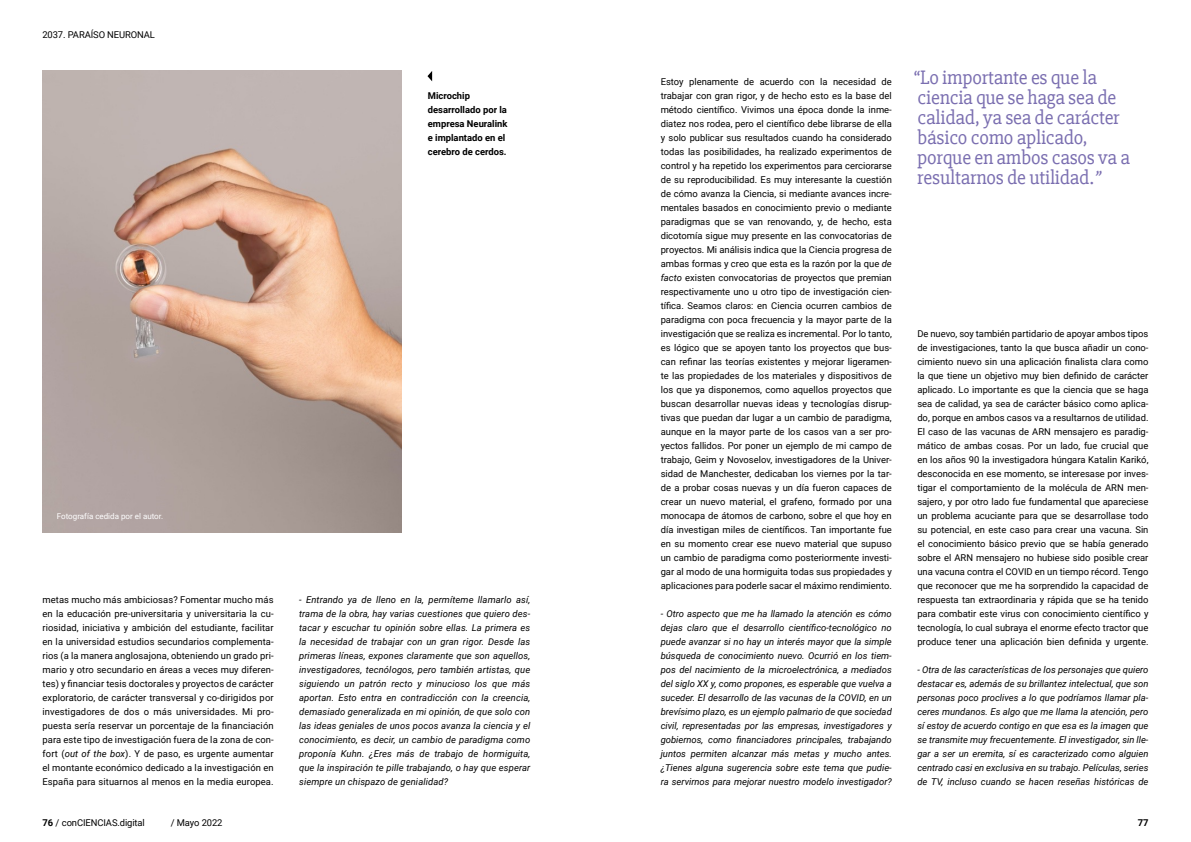
<style>
.page{position:relative;width:1191px;height:842px;background:#fff}
.page>*{position:absolute;margin:0;border:0;box-sizing:border-box;transform-origin:0 0}
.t1{font:20px/20px "Slabo 27 px";letter-spacing:-.01em;color:#7a6eb0}
.t2{font:9.4px/14px "Roboto";color:#000;text-align:justify}
.t3{font:italic 9.4px/14px "Roboto";color:#000;text-align:justify}
.t4{font:700 9.4px/14px "Roboto";color:#000}
.t5{font:8px "Roboto";color:#fff}
.s1{font-style:italic}
.s2{font-weight:700}
</style>
<div class="page">
<img style="left:43px;top:71px;width:359px;height:462px">
<svg style="left:427px;top:71px;width:5px;height:10px"></svg>
<p class="t2" style="left:42px;top:28px;width:114px">2037. PARAÍSO NEURONAL</p>
<p class="t5" style="left:57px;top:510px;width:108px">Fotografía cedida por el autor.</p>
<p class="t4" style="left:428px;top:88px;width:81px">Microchip desarrollado por la empresa Neuralink e implantado en el cerebro de cerdos.</p>
<p class="t2" style="left:43px;top:592px;width:233px">metas mucho más ambiciosas? Fomentar mucho más en la educación pre-universitaria y universitaria la cu&shy;riosidad, iniciativa y ambición del estudiante, facilitar en la universidad estudios secundarios complementa&shy;rios (a la manera anglosajona, obteniendo un grado pri&shy;mario y otro secundario en áreas a veces muy diferen&shy;tes) y financiar tesis doctorales y proyectos de carácter exploratorio, de carácter transversal y co-dirigidos por investigadores de dos o más universidades. Mi pro&shy;puesta sería reservar un porcentaje de la financiación para este tipo de investigación fuera de la zona de con&shy;fort (<span class="s1">out of the box</span>). Y de paso, es urgente aumentar el montante económico dedicado a la investigación en España para situarnos al menos en la media europea.</p>
<p class="t3" style="left:299px;top:592px;width:233px">- Entrando ya de lleno en la, permíteme llamarlo así, trama de la obra, hay varias cuestiones que quiero des&shy;tacar y escuchar tu opinión sobre ellas. La primera es la necesidad de trabajar con un gran rigor. Desde las primeras líneas, expones claramente que son aquellos, investigadores, tecnólogos, pero también artistas, que siguiendo un patrón recto y minucioso los que más aportan. Esto entra en contradicción con la creencia, demasiado generalizada en mi opinión, de que solo con las ideas geniales de unos pocos avanza la ciencia y el conocimiento, es decir, un cambio de paradigma como proponía Kuhn. ¿Eres más de trabajo de hormiguita, que la inspiración te pille trabajando, o hay que esperar siempre un chispazo de genialidad?</p>
<p class="t2" style="left:660px;top:74px;width:233px">Estoy plenamente de acuerdo con la necesidad de trabajar con gran rigor, y de hecho esto es la base del método científico. Vivimos una época donde la inme&shy;diatez nos rodea, pero el científico debe librarse de ella y solo publicar sus resultados cuando ha considerado todas las posibilidades, ha realizado experimentos de control y ha repetido los experimentos para cerciorarse de su reproducibilidad. Es muy interesante la cuestión de cómo avanza la Ciencia, si mediante avances incre&shy;mentales basados en conocimiento previo o mediante paradigmas que se van renovando, y, de hecho, esta dicotomía sigue muy presente en las convocatorias de proyectos. Mi análisis indica que la Ciencia progresa de ambas formas y creo que esta es la razón por la que <span class="s1">de facto</span> existen convocatorias de proyectos que premian respectivamente uno u otro tipo de investigación cien&shy;tífica. Seamos claros: en Ciencia ocurren cambios de paradigma con poca frecuencia y la mayor parte de la investigación que se realiza es incremental. Por lo tanto, es lógico que se apoyen tanto los proyectos que bus&shy;can refinar las teorías existentes y mejorar ligeramen&shy;te las propiedades de los materiales y dispositivos de los que ya disponemos, como aquellos proyectos que buscan desarrollar nuevas ideas y tecnologías disrup&shy;tivas que puedan dar lugar a un cambio de paradigma, aunque en la mayor parte de los casos van a ser pro&shy;yectos fallidos. Por poner un ejemplo de mi campo de trabajo, Geim y Novoselov, investigadores de la Univer&shy;sidad de Manchester, dedicaban los viernes por la tar&shy;de a probar cosas nuevas y un día fueron capaces de crear un nuevo material, el grafeno, formado por una monocapa de átomos de carbono, sobre el que hoy en día investigan miles de científicos. Tan importante fue en su momento crear ese nuevo material que supuso un cambio de paradigma como posteriormente investi&shy;gar al modo de una hormiguita todas sus propiedades y aplicaciones para poderle sacar el máximo rendimiento.</p>
<p class="t3" style="left:660px;top:606px;width:233px">- Otro aspecto que me ha llamado la atención es cómo dejas claro que el desarrollo científico-tecnológico no puede avanzar si no hay un interés mayor que la simple búsqueda de conocimiento nuevo. Ocurrió en los tiem&shy;pos del nacimiento de la microelectrónica, a mediados del siglo XX y, como propones, es esperable que vuelva a suceder. El desarrollo de las vacunas de la COVID, en un brevísimo plazo, es un ejemplo palmario de que sociedad civil, representadas por las empresas, investigadores y gobiernos, como financiadores principales, trabajando juntos permiten alcanzar más metas y mucho antes. ¿Tienes alguna sugerencia sobre este tema que pudie&shy;ra servirnos para mejorar nuestro modelo investigador?</p>
<p class="t1" style="left:913px;top:67px;width:218px">“Lo importante es que la ciencia que se haga sea de calidad, ya sea de carácter básico como aplicado, porque en ambos casos va a resultarnos de utilidad.<span class="s1">”</span></p>
<p class="t2" style="left:917px;top:326px;width:233px">De nuevo, soy también partidario de apoyar ambos tipos de investigaciones, tanto la que busca añadir un cono&shy;cimiento nuevo sin una aplicación finalista clara como la que tiene un objetivo muy bien definido de carácter aplicado. Lo importante es que la ciencia que se haga sea de calidad, ya sea de carácter básico como aplica&shy;do, porque en ambos casos va a resultarnos de utilidad.<br>El caso de las vacunas de ARN mensajero es paradig&shy;mático de ambas cosas. Por un lado, fue crucial que en los años 90 la investigadora húngara Katalin Karikó, desconocida en ese momento, se interesase por inves&shy;tigar el comportamiento de la molécula de ARN men&shy;sajero, y por otro lado fue fundamental que apareciese un problema acuciante para que se desarrollase todo su potencial, en este caso para crear una vacuna. Sin el conocimiento básico previo que se había generado sobre el ARN mensajero no hubiese sido posible crear una vacuna contra el COVID en un tiempo récord. Tengo que reconocer que me ha sorprendido la capacidad de respuesta tan extraordinaria y rápida que se ha tenido para combatir este virus con conocimiento científico y tecnología, lo cual subraya el enorme efecto tractor que produce tener una aplicación bien definida y urgente.</p>
<p class="t3" style="left:917px;top:662px;width:233px">- Otra de las características de los personajes que quiero destacar es, además de su brillantez intelectual, que son personas poco proclives a lo que podríamos llamar pla&shy;ceres mundanos. Es algo que me llama la atención, pero sí estoy de acuerdo contigo en que esa es la imagen que se transmite muy frecuentemente. El investigador, sin lle&shy;gar a ser un eremita, sí es caracterizado como alguien centrado casi en exclusiva en su trabajo. Películas, series de TV, incluso cuando se hacen reseñas históricas de</p>
<p class="t2" style="left:43px;top:816px;width:104px"><span class="s2">76</span> / conCIENCIAS.digital</p>
<p class="t2" style="left:171px;top:816px;width:53px">/ Mayo 2022</p>
<p class="t4" style="left:1137px;top:816px;width:12px">77</p>
</div>
